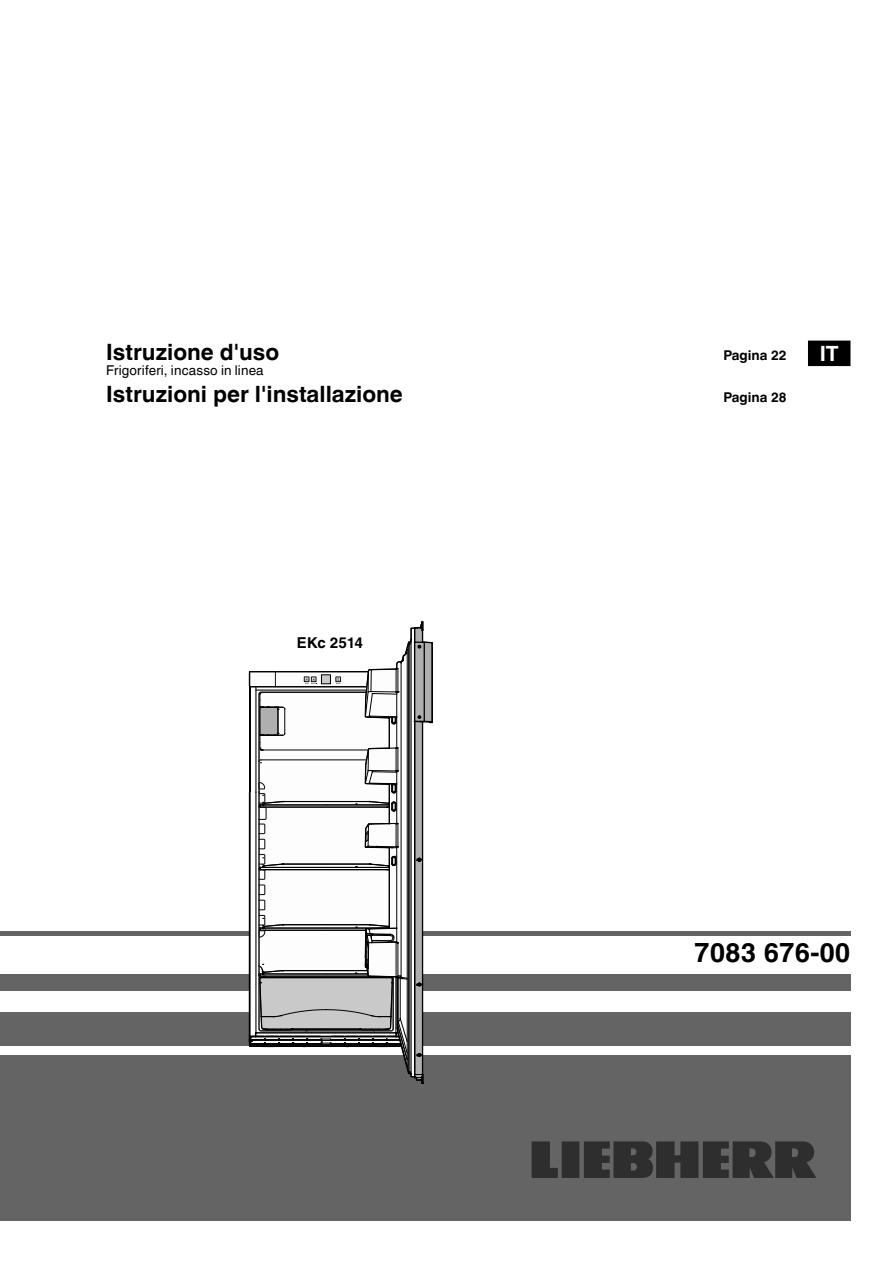
<style>
.page{position:relative;width:893px;height:1263px;background:#fff}
.page>*{position:absolute;margin:0;border:0;box-sizing:border-box;transform-origin:0 0}
.t1{font:700 27px "Helvetica Linotype";color:#000}
.t2{font:700 22.5px "Helvetica Linotype";color:#000}
.t3{font:700 21px "Helvetica Linotype";color:#fff}
.t4{font:700 15px "Helvetica Linotype";letter-spacing:-.015em;color:#000}
.t5{font:13.5px "Helvetica Linotype";letter-spacing:.01em;color:#000}
.t6{font:700 13.5px "Helvetica Linotype";color:#000}
</style>
<div class="page">
<div style="left:0;top:1054px;width:850px;height:166px;background:#646464"></div>
<div style="left:0;top:1012px;width:850px;height:34px;background:#646464"></div>
<div style="left:0;top:974px;width:850px;height:17px;background:#646464"></div>
<hr style="left:0;top:931px;width:850px;height:4px;background:#646464">
<div style="left:809px;top:341px;width:41px;height:24px;background:#000"></div>
<div style="left:808px;top:341px;width:42px;height:25px;border:2px solid #000"></div>
<svg style="left:532px;top:1141px;width:284px;height:37px"></svg>
<svg style="left:249px;top:621px;width:184px;height:463px"></svg>
<p class="t2" style="left:106px;top:339px;width:174px">Istruzione d'uso</p>
<p class="t6" style="left:723px;top:347px;width:65px">Pagina 22</p>
<p class="t5" style="left:106px;top:362px;width:159px">Frigoriferi, incasso in linea</p>
<p class="t2" style="left:106px;top:381px;width:298px">Istruzioni per l'installazione</p>
<p class="t6" style="left:723px;top:389px;width:65px">Pagina 28</p>
<p class="t3" style="left:820px;top:341px;width:21px">IT</p>
<p class="t4" style="left:297px;top:634px;width:68px">EKc 2514</p>
<p class="t1" style="left:694px;top:936px;width:158px">7083 676-00</p>
</div>
